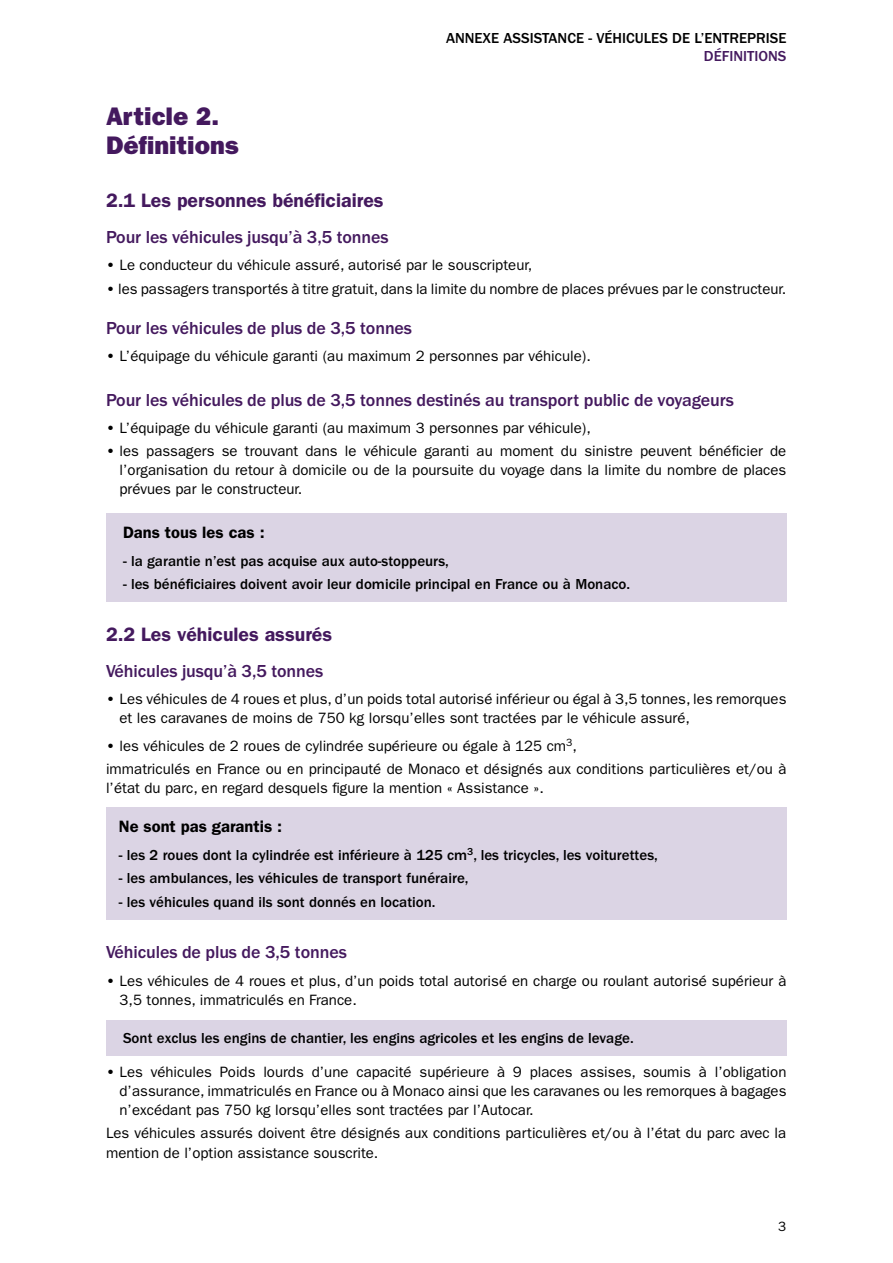
<style>
.page{position:relative;width:893px;height:1263px;background:#fff}
.page>*{position:absolute;margin:0;border:0;box-sizing:border-box;transform-origin:0 0}
.t1{font:25.5px/28.8px "ITC Franklin Gothic Std Hvy";color:#44195e}
.t2{font:600 19.5px "ITC Franklin Gothic Std";color:#44195e}
.t3{font:500 18px "ITC Franklin Gothic Std";letter-spacing:-.005em;color:#44195e}
.t4{font:600 16.5px "ITC Franklin Gothic Std";color:#000}
.t5{font:15px/19px "ITC Franklin Gothic Std";color:#000}
.t6{font:500 15px "ITC Franklin Gothic Std";color:#000}
.t7{font:500 15px "ITC Franklin Gothic Std";color:#44195e}
.t8{font:13.5px "ITC Franklin Gothic Std";color:#000}
.s1{font-weight:600}
</style>
<div class="page">
<div style="left:106px;top:513px;width:680px;height:89px;background:#dbd4e4"></div>
<div style="left:106px;top:807px;width:680px;height:113px;background:#dbd4e4"></div>
<div style="left:106px;top:1019px;width:680px;height:36px;background:#dbd4e4"></div>
<p class="t6" style="left:446px;top:29px;width:342px">ANNEXE ASSISTANCE - VÉHICULES DE L’ENTREPRISE</p>
<p class="t7" style="left:704px;top:47px;width:84px">DÉFINITIONS</p>
<h1 class="t1" style="left:106px;top:102px;width:134px">Article 2.<br>Définitions</h1>
<h2 class="t2" style="left:106px;top:189px;width:279px">2.1 Les personnes bénéficiaires</h2>
<p class="t3" style="left:106px;top:227px;width:284px">Pour les véhicules jusqu’à 3,5 tonnes</p>
<p class="t5" style="left:106px;top:256px;width:428px"><span class="s1">•</span> Le conducteur du véhicule assuré, autorisé par le souscripteur,</p>
<p class="t5" style="left:106px;top:279px;width:682px"><span class="s1">•</span> les passagers transportés à titre gratuit, dans la limite du nombre de places prévues par le constructeur.</p>
<p class="t3" style="left:106px;top:318px;width:308px">Pour les véhicules de plus de 3,5 tonnes</p>
<p class="t5" style="left:106px;top:347px;width:486px"><span class="s1">•</span> L’équipage du véhicule garanti (au maximum 2 personnes par véhicule).</p>
<p class="t3" style="left:106px;top:390px;width:630px">Pour les véhicules de plus de 3,5 tonnes destinés au transport public de voyageurs</p>
<p class="t5" style="left:106px;top:419px;width:486px"><span class="s1">•</span> L’équipage du véhicule garanti (au maximum 3 personnes par véhicule),</p>
<p class="t5" style="left:120px;top:442px;width:668px;text-align:justify;text-indent:-14px"><span class="s1">•</span> les passagers se trouvant dans le véhicule garanti au moment du sinistre peuvent bénéficier de l’organisation du retour à domicile ou de la poursuite du voyage dans la limite du nombre de places prévues par le constructeur.</p>
<p class="t4" style="left:123px;top:522px;width:143px">Dans tous les cas :</p>
<p class="t6" style="left:123px;top:552px;width:327px">- la garantie n’est pas acquise aux auto-stoppeurs,</p>
<p class="t6" style="left:123px;top:576px;width:509px">- les bénéficiaires doivent avoir leur domicile principal en France ou à Monaco.</p>
<h2 class="t2" style="left:106px;top:622px;width:228px">2.2 Les véhicules assurés</h2>
<p class="t3" style="left:106px;top:660px;width:219px">Véhicules jusqu’à 3,5 tonnes</p>
<p class="t5" style="left:120px;top:689px;width:668px;text-indent:-14px"><span class="s1">•</span> Les véhicules de 4 roues et plus, d’un poids total autorisé inférieur ou égal à 3,5 tonnes, les remorques et les caravanes de moins de 750 kg lorsqu’elles sont tractées par le véhicule assuré,</p>
<p class="t5" style="left:106px;top:734px;width:682px;line-height:23.2px"><span class="s1">•</span> les véhicules de 2 roues de cylindrée supérieure ou égale à 125 cm<sup>3</sup>,<br>immatriculés en France ou en principauté de Monaco et désignés aux conditions particulières et/ou à</p>
<p class="t5" style="left:106px;top:778px;width:439px">l’état du parc, en regard desquels figure la mention « Assistance ».</p>
<p class="t4" style="left:119px;top:816px;width:165px">Ne sont pas garantis :</p>
<p class="t6" style="left:119px;top:846px;width:541px">- les 2 roues dont la cylindrée est inférieure à 125 cm<sup>3</sup>, les tricycles, les voiturettes,</p>
<p class="t6" style="left:119px;top:870px;width:351px">- les ambulances, les véhicules de transport funéraire,</p>
<p class="t6" style="left:119px;top:894px;width:318px">- les véhicules quand ils sont donnés en location.</p>
<p class="t3" style="left:106px;top:942px;width:242px">Véhicules de plus de 3,5 tonnes</p>
<p class="t5" style="left:120px;top:971px;width:668px;text-indent:-14px"><span class="s1">•</span> Les véhicules de 4 roues et plus, d’un poids total autorisé en charge ou roulant autorisé supérieur à<br>3,5 tonnes, immatriculés en France.</p>
<p class="t6" style="left:123px;top:1029px;width:512px">Sont exclus les engins de chantier, les engins agricoles et les engins de levage.</p>
<p class="t5" style="left:120px;top:1062px;width:668px;text-align:justify;text-indent:-14px"><span class="s1">•</span> Les véhicules Poids lourds d’une capacité supérieure à 9 places assises, soumis à l’obligation d’assurance, immatriculés en France ou à Monaco ainsi que les caravanes ou les remorques à bagages n’excédant pas 750 kg lorsqu’elles sont tractées par l’Autocar.</p>
<p class="t5" style="left:106px;top:1123px;width:682px;line-height:19.8px">Les véhicules assurés doivent être désignés aux conditions particulières et/ou à l’état du parc avec la mention de l’option assistance souscrite.</p>
<p class="t8" style="left:778px;top:1218px;width:10px">3</p>
</div>
